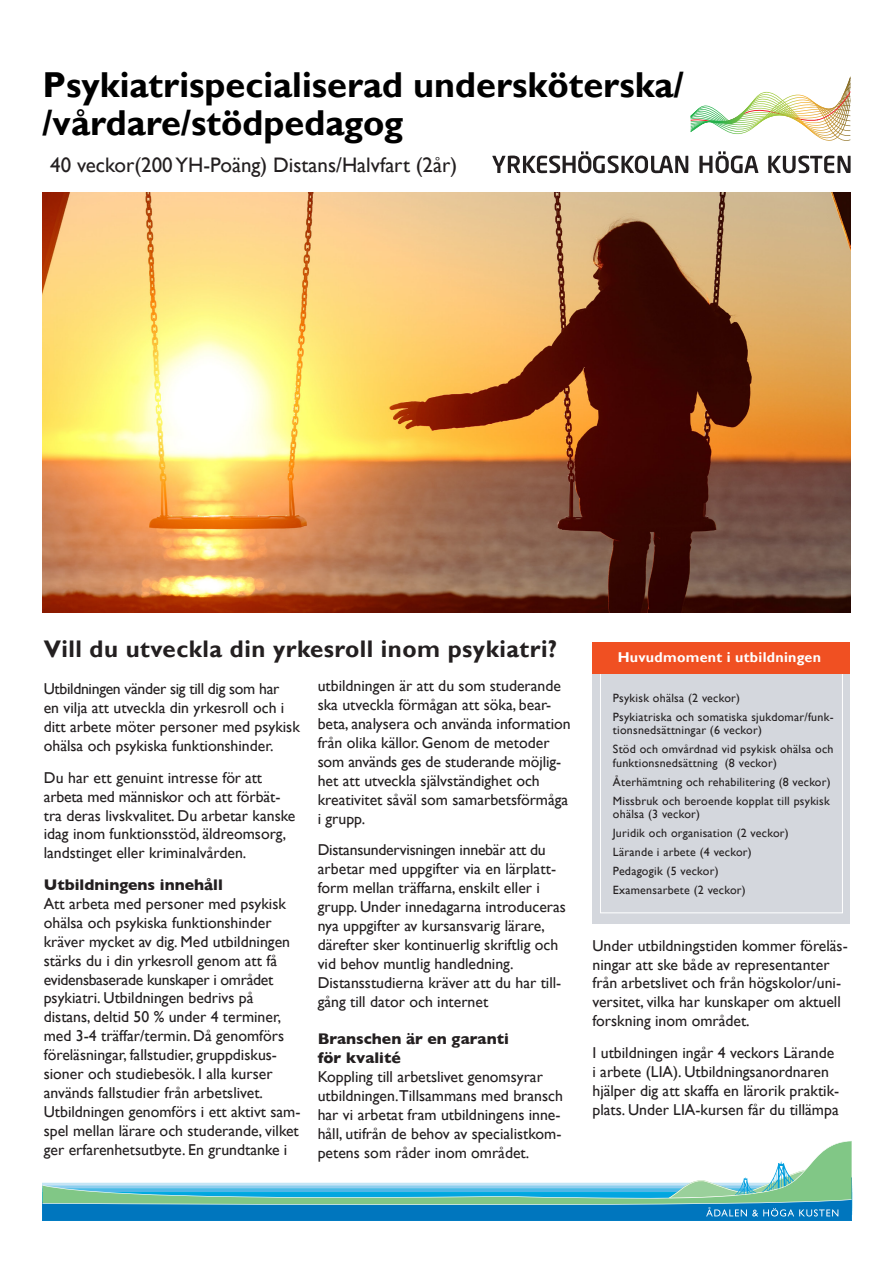
<style>
.page{position:relative;width:893px;height:1263px;background:#fff}
.page>*{position:absolute;margin:0;border:0;box-sizing:border-box;transform-origin:0 0}
.t1{font:700 36px/37.5px "Gill Sans";color:#000}
.t2{font:700 24px "Gill Sans";letter-spacing:.02em;color:#231f20}
.t3{font:21px "Gill Sans";color:#231f20}
.t4{font:15.75px/18.9px "Gill Sans";color:#231f20}
.t5{font:700 14.25px "Gill Sans";letter-spacing:.02em;color:#fff}
.t6{font:12px/13.5px "Gill Sans";letter-spacing:.02em;color:#231f20}
.s1{font-weight:700}
</style>
<div class="page">
<svg style="left:492px;top:151px;width:196px;height:22px"></svg>
<svg style="left:699px;top:151px;width:59px;height:22px"></svg>
<svg style="left:768px;top:156px;width:83px;height:17px"></svg>
<img style="left:691px;top:77px;width:159px;height:64px">
<div style="left:592px;top:668px;width:258px;height:256px;background:#d4d7dd"></div>
<img style="left:43px;top:192px;width:807px;height:420px">
<svg style="left:813px;top:1141px;width:39px;height:20px"></svg>
<svg style="left:43px;top:1161px;width:809px;height:59px"></svg>
<div style="left:600px;top:672px;width:243px;height:241px;border:1px solid #fff"></div>
<div style="left:592px;top:642px;width:258px;height:31px;background:#f05022"></div>
<p class="t1" style="left:43px;top:67px;width:643px">Psykiatrispecialiserad undersköterska/ /vårdare/stödpedagog</p>
<p class="t3" style="left:50px;top:153px;width:408px">40 veckor(200 YH-Poäng) Distans/Halvfart (2år)</p>
<p class="t2" style="left:44px;top:635px;width:515px">Vill du utveckla din yrkesroll inom psykiatri?</p>
<p class="t4" style="left:44px;top:679px;width:258px">Utbildningen vänder sig till dig som har<br>en vilja att utveckla din yrkesroll och i ditt arbete möter personer med psykisk ohälsa och psykiska funktionshinder.</p>
<p class="t4" style="left:44px;top:768px;width:253px">Du har ett genuint intresse för att arbeta med människor och att förbät&shy;tra deras livskvalitet. Du arbetar kanske idag inom funktionsstöd, äldreomsorg, landstinget eller kriminalvården.</p>
<p class="t4" style="left:44px;top:875px;width:258px"><span class="s1">Utbildningens innehåll<br></span>Att arbeta med personer med psykisk ohälsa och psykiska funktionshinder kräver mycket av dig. Med utbildningen stärks du i din yrkesroll genom att få evidensbaserade kunskaper i området psykiatri. Utbildningen bedrivs på distans, deltid 50 % under 4 terminer, med 3-4 träffar/termin. Då genomförs föreläsningar, fallstudier, gruppdiskus&shy;sioner och studiebesök. I alla kurser används fallstudier från arbetslivet.<br>Utbildningen genomförs i ett aktivt sam&shy;spel mellan lärare och studerande, vilket ger erfarenhetsutbyte. En grundtanke i</p>
<p class="t4" style="left:318px;top:676px;width:255px">utbildningen är att du som studerande ska utveckla förmågan att söka, bear&shy;beta, analysera och använda information från olika källor. Genom de metoder som används ges de studerande möjlig&shy;het att utveckla självständighet och kreativitet såväl som samarbetsförmåga i grupp.</p>
<p class="t4" style="left:318px;top:840px;width:250px">Distansundervisningen innebär att du arbetar med uppgifter via en lärplatt&shy;form mellan träffarna, enskilt eller i grupp. Under innedagarna introduceras nya uppgifter av kursansvarig lärare, därefter sker kontinuerlig skriftlig och vid behov muntlig handledning.<br>Distansstudierna kräver att du har till&shy;gång till dator och internet</p>
<p class="t4" style="left:318px;top:1029px;width:247px"><span class="s1">Branschen är en garanti<br>för kvalité<br></span>Koppling till arbetslivet genomsyrar utbildningen.Tillsammans med bransch har vi arbetat fram utbildningens inne&shy;håll, utifrån de behov av specialistkom&shy;petens som råder inom området.</p>
<p class="t5" style="left:618px;top:649px;width:205px">Huvudmoment i utbildningen</p>
<p class="t6" style="left:613px;top:691px;width:129px">Psykisk ohälsa (2 veckor)</p>
<p class="t6" style="left:613px;top:710px;width:222px">Psykiatriska och somatiska sjukdomar/funk&shy;tionsnedsättningar (6 veckor)</p>
<p class="t6" style="left:613px;top:742px;width:222px">Stöd och omvårdnad vid psykisk ohälsa och funktionsnedsättning (8 veckor)</p>
<p class="t6" style="left:613px;top:775px;width:219px">Återhämtning och rehabilitering (8 veckor)</p>
<p class="t6" style="left:613px;top:794px;width:218px">Missbruk och beroende kopplat till psykisk ohälsa (3 veckor)</p>
<p class="t6" style="left:613px;top:826px;width:177px">Juridik och organisation (2 veckor)</p>
<p class="t6" style="left:613px;top:845px;width:140px">Lärande i arbete (4 veckor)</p>
<p class="t6" style="left:613px;top:864px;width:107px">Pedagogik (5 veckor)</p>
<p class="t6" style="left:613px;top:883px;width:134px">Examensarbete (2 veckor)</p>
<p class="t4" style="left:592px;top:936px;width:257px">Under utbildningstiden kommer föreläs&shy;ningar att ske både av representanter från arbetslivet och från högskolor/uni&shy;versitet, vilka har kunskaper om aktuell forskning inom området.</p>
<p class="t4" style="left:592px;top:1043px;width:248px">I utbildningen ingår 4 veckors Lärande i arbete (LIA). Utbildningsanordnaren hjälper dig att skaffa en lärorik praktik&shy;plats. Under LIA-kursen får du tillämpa</p>
</div>
